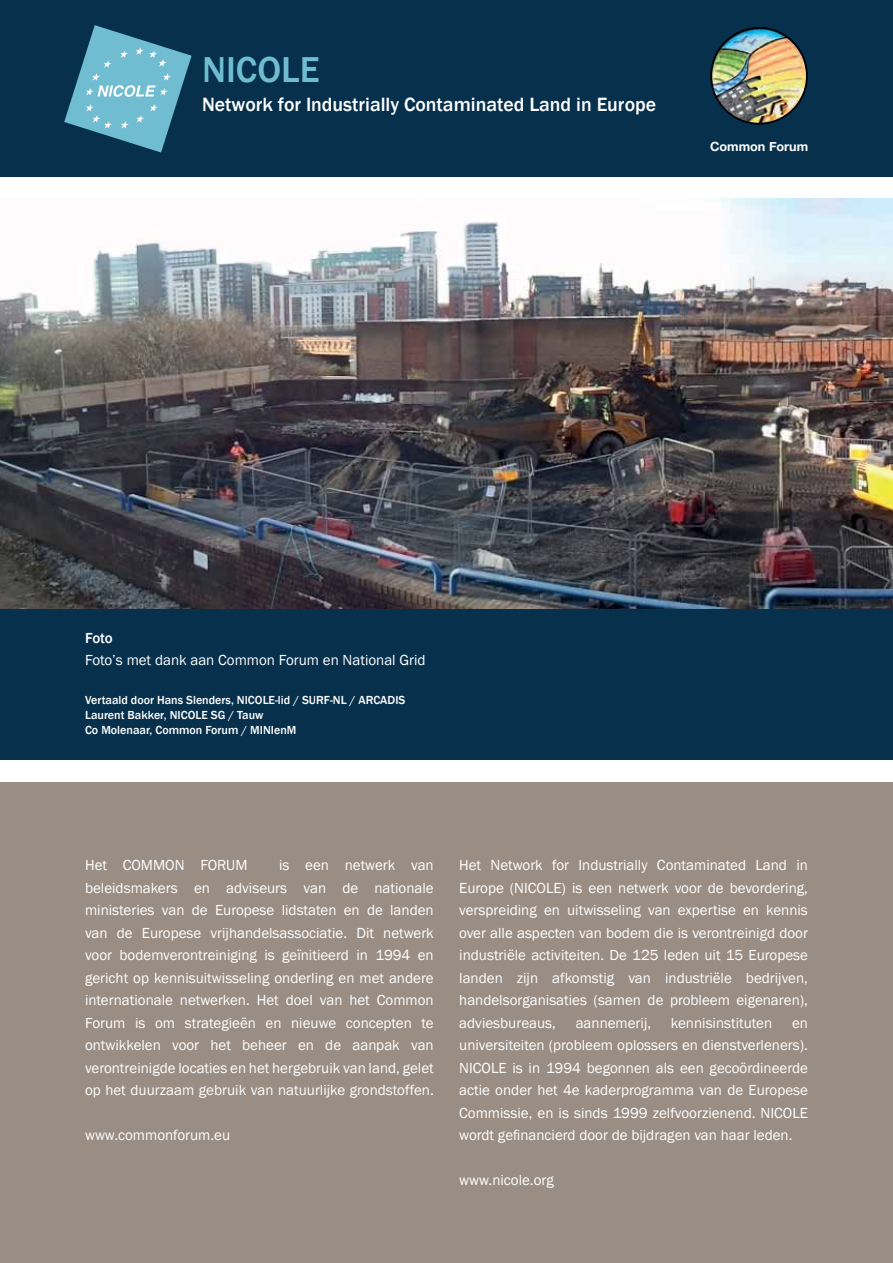
<style>
.page{position:relative;width:893px;height:1263px;background:#fff}
.page>*{position:absolute;margin:0;border:0;box-sizing:border-box;transform-origin:0 0}
.t1{font:500 37.05px "Franklin Gothic";color:#70bcd1}
.t2{font:500 19.8px "Franklin Gothic";color:#fff}
.t3{font:500 18.9px "Franklin Gothic";color:#fff}
.t4{font:500 18.75px "Franklin Gothic";color:#fff}
.t5{font:15px/22.5px "Franklin Gothic";color:#fff;text-align:justify}
.t6{font:500 15px "Franklin Gothic";color:#fff}
.t7{font:700 12.75px "Helvetica Neue";color:#fff}
.t8{font:500 12px/15px "Franklin Gothic";color:#fff}
</style>
<div class="page">
<div style="left:0;top:0;width:893px;height:176px;background:#07304d"></div>
<div style="left:0;top:782px;width:893px;height:481px;background:#9a8d83"></div>
<img style="left:0;top:198px;width:893px;height:411px">
<svg style="left:64px;top:25px;width:128px;height:127px"></svg>
<div style="left:0;top:609px;width:893px;height:151px;background:#07304d"></div>
<img style="left:711px;top:28px;width:96px;height:96px;border-radius:48px">
<div style="left:710px;top:27px;width:98px;height:98px;border:2px solid #000;border-radius:50%"></div>
<h1 class="t1" style="left:202px;top:47px;width:119px">NICOLE</h1>
<h2 class="t2" style="left:202px;top:93px;width:456px">Network for Industrially Contaminated Land in Europe</h2>
<p class="t3" style="left:437px;top:83px;width:220px">On Innovative Technologies</p>
<p class="t4" style="left:439px;top:90px;width:219px">On Innovative Technologies</p>
<p class="t7" style="left:710px;top:132px;width:100px">Common Forum</p>
<p class="t7" style="left:710px;top:138px;width:100px">Common Forum</p>
<p class="t6" style="left:85px;top:628px;width:29px">Foto</p>
<p class="t5" style="left:85px;top:649px;width:342px">Foto’s met dank aan Common Forum en National Grid</p>
<p class="t8" style="left:85px;top:692px;width:322px">Vertaald door Hans Slenders, NICOLE-lid / SURF-NL / ARCADIS<br>Laurent Bakker, NICOLE SG / Tauw<br>Co Molenaar, Common Forum / MINIenM</p>
<p class="t5" style="left:85px;top:854px;width:164px">Het COMMON FORUM</p>
<p class="t5" style="left:85px;top:854px;width:350px;text-indent:194px">is een netwerk van beleidsmakers en adviseurs van de nationale ministeries van de Europese lidstaten en de landen van de Europese vrijhandelsassociatie. Dit netwerk voor bodemverontreiniging is geïnitieerd in 1994 en gericht op kennisuitwisseling onderling en met andere internationale netwerken. Het doel van het Common Forum is om strategieën en nieuwe concepten te ontwikkelen voor het beheer en de aanpak van verontreinigde locaties en het hergebruik van land, gelet op het duurzaam gebruik van natuurlijke grondstoffen.</p>
<p class="t5" style="left:85px;top:1124px;width:147px">www.commonforum.eu</p>
<p class="t5" style="left:459px;top:854px;width:350px">Het Network for Industrially Contaminated Land in Europe (NICOLE) is een netwerk voor de bevordering, verspreiding en uitwisseling van expertise en kennis over alle aspecten van bodem die is verontreinigd door industriële activiteiten. De 125 leden uit 15 Europese landen zijn afkomstig van industriële bedrijven, handelsorganisaties (samen de probleem eigenaren), adviesbureaus,</p>
<p class="t5" style="left:576px;top:1012px;width:77px">aannemerij,</p>
<p class="t5" style="left:671px;top:1012px;width:103px">kennisinstituten</p>
<p class="t5" style="left:459px;top:1012px;width:350px;text-indent:333px">en universiteiten (probleem oplossers en dienstverleners).<br>NICOLE is in 1994 begonnen als een gecoördineerde actie onder het 4e kaderprogramma van de Europese Commissie, en is sinds 1999 zelfvoorzienend. NICOLE wordt gefinancierd door de bijdragen van haar leden.</p>
<p class="t5" style="left:459px;top:1169px;width:96px">www.nicole.org</p>
</div>
